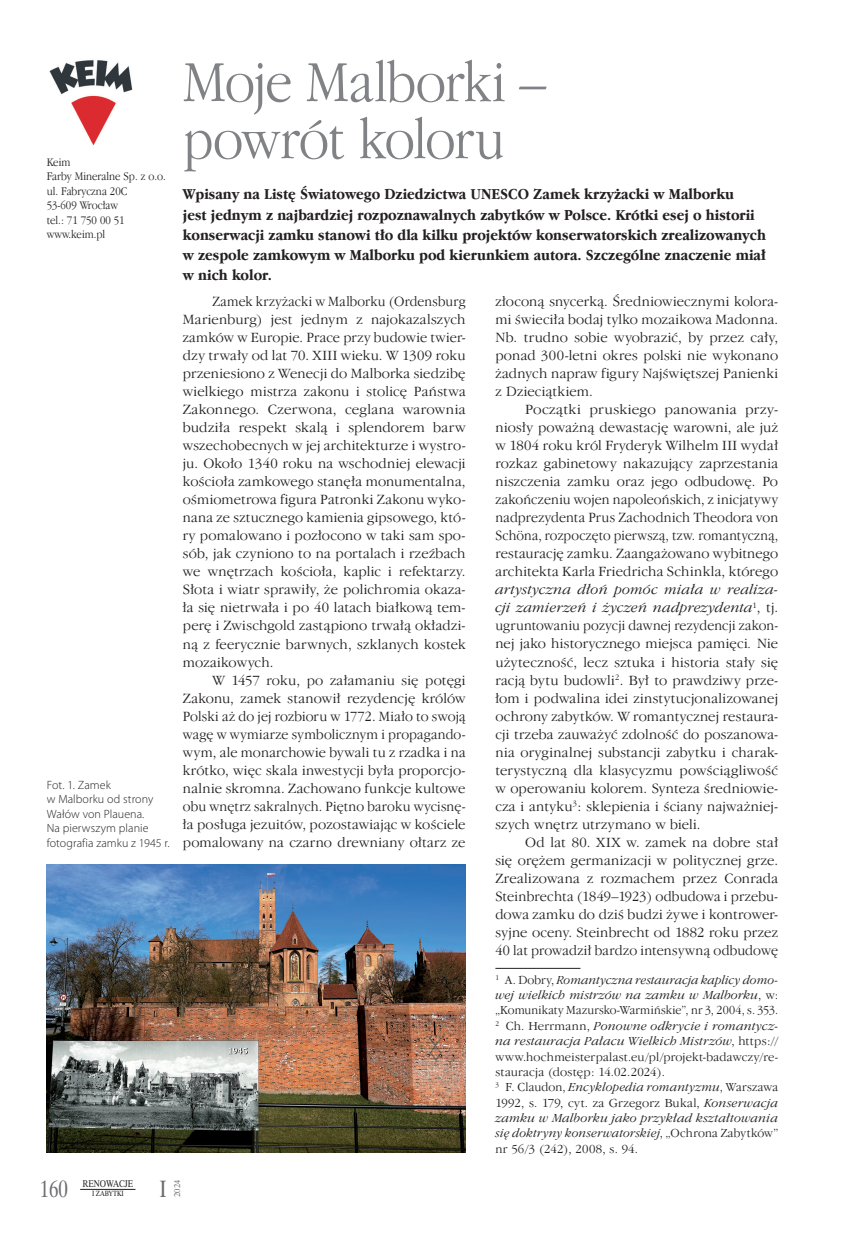
<style>
.page{position:relative;width:859px;height:1234px;background:#fff}
.page>*{position:absolute;margin:0;border:0;box-sizing:border-box;transform-origin:0 0}
.t1{font:60px/57px "Garmd ITC Lt PL";letter-spacing:-.02em;color:#808285;scale:.9 1}
.t2{font:23.55px "Dutch 801 Rm PL Roman A";color:#6c6d70;scale:.8 1}
.t3{font:700 15.75px/20.2px "Garmd ITC Bk PL";color:#231f20;scale:.9 1}
.t4{font:14.7px/18px "Garmd ITC Lt PL";letter-spacing:.015em;color:#231f20;text-align:justify}
.t5{font:14.7px/18px "Garmd ITC Lt PL";letter-spacing:.015em;color:#231f20;text-align:justify;scale:.94 1}
.t6{font:14.7px/18px "Garmd ITC Lt PL";letter-spacing:.015em;color:#231f20;text-align:justify;scale:1.04 1}
.t7{font:12.75px/15.3px "Garmd ITC Lt PL";letter-spacing:.015em;color:#231f20}
.t8{font:300 12px/14.4px "Myriad Pro";letter-spacing:.005em;color:#231f20}
.t9{font:12px/14.4px "Garmd ITC Lt PL";color:#231f20;scale:.9 1}
.t10{font:9.75px "Dutch 801 Rm PL Roman A";color:#231f20;scale:.8 1}
.t11{font:8.4px "Dutch 801 Rm PL Roman A";color:#6c6d70}
.t12{font:7.5px "Dutch 801 Rm PL Roman A";color:#231f20;scale:.8 1}
.s1{font-style:italic}
</style>
<div class="page">
<hr style="left:495px;top:967px;width:85px;height:1px;background:#231f20">
<img style="left:47px;top:864px;width:419px;height:287px">
<img style="left:49px;top:60px;width:84px;height:86px">
<hr style="left:80px;top:1188px;width:55px;height:1px;background:#231f20">
<p class="t9" style="left:47px;top:155px;width:134px">Keim<br>Farby Mineralne Sp. z o.o. ul. Fabryczna 20C<br>53-609 Wrocław<br>tel.: 71 750 00 51 www.keim.pl</p>
<p class="t8" style="left:47px;top:777px;width:124px">Fot. 1. Zamek<br>w Malborku od strony<br>Wałów von Plauena.<br>Na pierwszym planie fotografia zamku z 1945 r.</p>
<h1 class="t1" style="left:183px;top:52px;width:405px">Moje Malborki – powrót koloru</h1>
<p class="t3" style="left:183px;top:184px;width:650px">Wpisany na Listę Światowego Dziedzictwa UNESCO Zamek krzyżacki w Malborku<br>jest jednym z najbardziej rozpoznawalnych zabytków w Polsce. Krótki esej o historii konserwacji zamku stanowi tło dla kilku projektów konserwatorskich zrealizowanych w zespole zamkowym w Malborku pod kierunkiem autora. Szczególne znaczenie miał w nich kolor.</p>
<p class="t5" style="left:183px;top:292px;width:302px;text-indent:30px">Zamek krzyżacki w Malborku (Ordensburg Marienburg) jest jednym z najokazalszych zamków w Europie. Prace przy budowie twier&shy;dzy trwały od lat 70. XIII wieku. W 1309 roku przeniesiono z Wenecji do Malborka siedzibę wielkiego mistrza zakonu i stolicę Państwa Zakonnego. Czerwona, ceglana warownia budziła respekt skalą i splendorem barw wszechobecnych w jej architekturze i wystro&shy;ju. Około 1340 roku na wschodniej elewacji kościoła zamkowego stanęła monumentalna, ośmiometrowa figura Patronki Zakonu wyko&shy;nana ze sztucznego kamienia gipsowego, któ&shy;ry pomalowano i pozłocono w taki sam spo&shy;sób, jak czyniono to na portalach i rzeźbach we wnętrzach kościoła, kaplic i refektarzy.<br>Słota i wiatr sprawiły, że polichromia okaza&shy;ła się nietrwała i po 40 latach białkową tem&shy;perę i Zwischgold zastąpiono trwałą okładzi&shy;ną z feerycznie barwnych, szklanych kostek mozaikowych.</p>
<p class="t4" style="left:183px;top:670px;width:284px;text-indent:30px">W 1457 roku, po załamaniu się potęgi Zakonu, zamek stanowił rezydencję królów Polski aż do jej rozbioru w 1772. Miało to swoją wagę w wymiarze symbolicznym i propagando&shy;wym, ale monarchowie bywali tu z rzadka i na krótko, więc skala inwestycji była proporcjo&shy;nalnie skromna. Zachowano funkcje kultowe obu wnętrz sakralnych. Piętno baroku wycisnę&shy;ła posługa jezuitów, pozostawiając w kościele pomalowany na czarno drewniany ołtarz ze</p>
<p class="t4" style="left:495px;top:292px;width:284px">złoconą snycerką. Średniowiecznymi kolora&shy;mi świeciła bodaj tylko mozaikowa Madonna.<br>Nb. trudno sobie wyobrazić, by przez cały, ponad 300-letni okres polski nie wykonano żadnych napraw figury Najświętszej Panienki z Dzieciątkiem.</p>
<p class="t6" style="left:495px;top:400px;width:273px;text-indent:30px">Początki pruskiego panowania przy&shy;niosły poważną dewastację warowni, ale już w 1804 roku król Fryderyk Wilhelm III wydał rozkaz gabinetowy nakazujący zaprzestania niszczenia zamku oraz jego odbudowę. Po zakończeniu wojen napoleońskich, z inicjatywy nadprezydenta Prus Zachodnich Theodora von Schöna, rozpoczęto pierwszą, tzw. romantyczną, restaurację zamku. Zaangażowano wybitnego architekta Karla Friedricha Schinkla, którego</p>
<p class="t4" style="left:495px;top:580px;width:284px"><span class="s1">artystyczna dłoń pomóc miała w realiza&shy;cji zamierzeń i życzeń nadprezydenta</span><sup>1</sup>, tj. ugruntowaniu pozycji dawnej rezydencji zakon&shy;nej jako historycznego miejsca pamięci<span class="s1">.</span> Nie użyteczność, lecz sztuka i historia stały się racją bytu budowli<sup>2</sup>. Był to prawdziwy prze&shy;łom i podwalina idei zinstytucjonalizowanej ochrony zabytków. W romantycznej restaura&shy;cji trzeba zauważyć zdolność do poszanowa&shy;nia oryginalnej substancji zabytku i charak&shy;terystyczną dla klasycyzmu powściągliwość w operowaniu kolorem. Synteza średniowie&shy;cza i antyku<sup>3</sup>: sklepienia i ściany najważniej&shy;szych wnętrz utrzymano w bieli.</p>
<p class="t4" style="left:495px;top:832px;width:284px;text-indent:30px">Od lat 80. XIX w. zamek na dobre stał się orężem germanizacji w politycznej grze.<br>Zrealizowana z rozmachem przez Conrada Steinbrechta (1849–1923) odbudowa i przebu&shy;dowa zamku do dziś budzi żywe i kontrower&shy;syjne oceny. Steinbrecht od 1882 roku przez 40 lat prowadził bardzo intensywną odbudowę</p>
<p class="t7" style="left:495px;top:971px;width:284px"><sup>1</sup> A. Dobry, <span class="s1">Romantyczna restauracja kaplicy domo&shy;wej wielkich mistrzów na zamku w Malborku</span>, w: „Komunikaty Mazursko-Warmińskie”, nr 3, 2004, s. 353.<br><sup>2</sup> Ch. Herrmann, <span class="s1">Ponowne odkrycie i romantycz&shy;na restauracja Pałacu Wielkich Mistrzów</span>, https:// www.hochmeisterpalast.eu/pl/projekt-badawczy/re&shy;stauracja (dostęp: 14.02.2024).<br><sup>3</sup> F. Claudon, <span class="s1">Encyklopedia romantyzmu</span>, Warszawa 1992, s. 179, cyt. za Grzegorz Bukal, <span class="s1">Konserwacja zamku w Malborku jako przykład kształtowania się doktryny konserwatorskiej</span>, „Ochrona Zabytków” nr 56/3 (242), 2008, s. 94.</p>
<h2 class="t2" style="left:40px;top:1173px;width:37px">160</h2>
<p class="t12" style="left:92px;top:1188px;width:41px">I ZABYTKI</p>
<h2 class="t2" style="left:159px;top:1173px;width:10px">I</h2>
<p class="t11" style="left:172px;top:1196px;width:18px;rotate:-90deg">2024</p>
<p class="t10" style="left:82px;top:1177px;width:65px">RENOWACJE</p>
</div>
